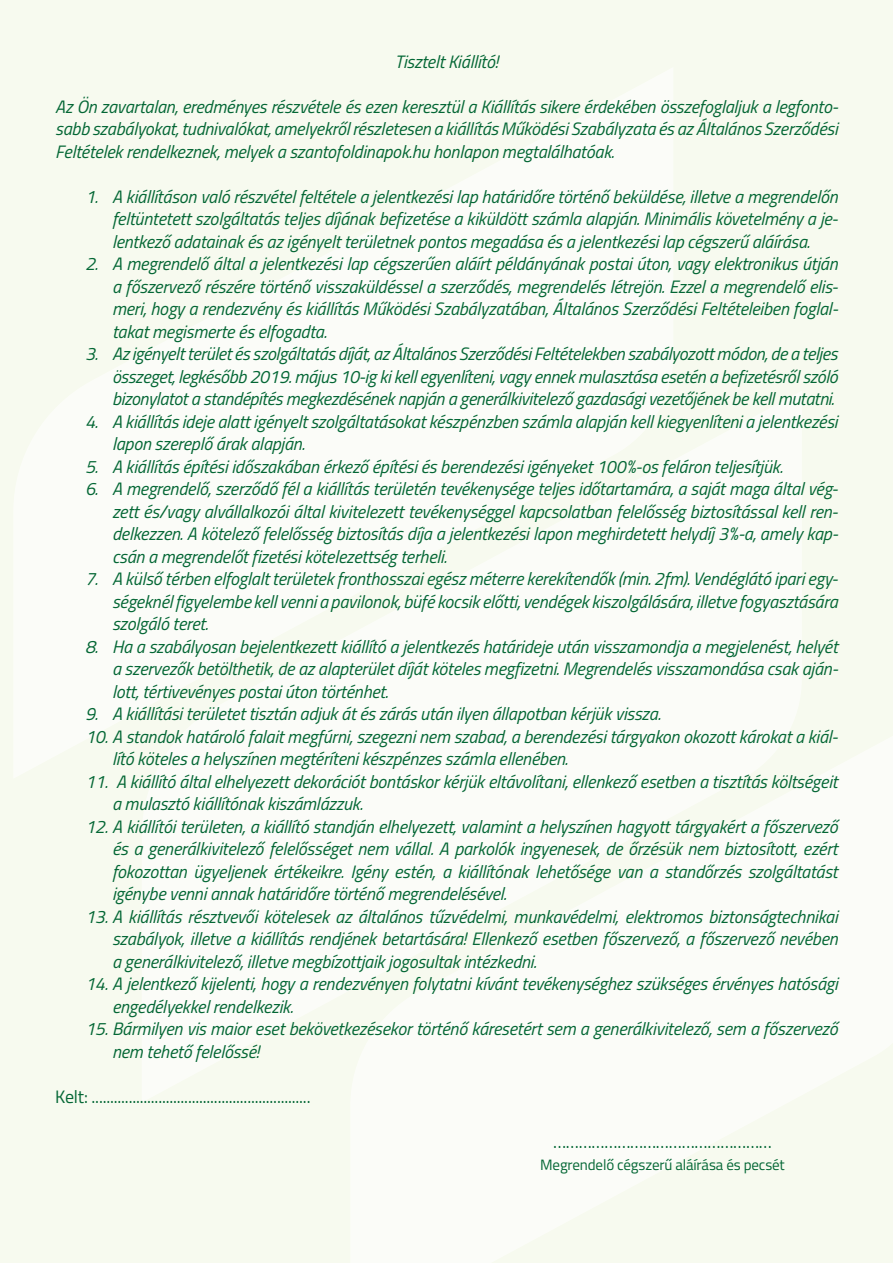
<style>
.page{position:relative;width:893px;height:1263px;background:#fbfcf8}
.page>*{position:absolute;margin:0;border:0;box-sizing:border-box;transform-origin:0 0}
.t1{font:italic 18px/22.5px "Titillium";letter-spacing:-.01em;color:#046735;text-align:justify}
.t2{font:18px "Titillium";color:#046735}
.t3{font:15px "Titillium";letter-spacing:-.01em;color:#046735}
</style>
<div class="page">
<p class="t1" style="left:395px;top:49px;width:105px">Tisztelt Kiállító!</p>
<p class="t1" style="left:55px;top:94px;width:784px">Az Ön zavartalan, eredményes részvétele és ezen keresztül a Kiállítás sikere érdekében összefoglaljuk a legfonto&shy;sabb szabályokat, tudnivalókat, amelyekről részletesen a kiállítás Működési Szabályzata és az Általános Szerződési Feltételek rendelkeznek, melyek a szantofoldinapok.hu honlapon megtalálhatóak.</p>
<p class="t1" style="left:112px;top:184px;width:728px;text-indent:-27px">1. A kiállításon való részvétel feltétele a jelentkezési lap határidőre történő beküldése, illetve a megrendelőn feltüntetett szolgáltatás teljes díjának befizetése a kiküldött számla alapján. Minimális követelmény a je&shy;lentkező adatainak és az igényelt területnek pontos megadása és a jelentkezési lap cégszerű aláírása.</p>
<p class="t1" style="left:112px;top:252px;width:728px;text-indent:-27px">2. A megrendelő által a jelentkezési lap cégszerűen aláírt példányának postai úton, vagy elektronikus útján a főszervező részére történő visszaküldéssel a szerződés, megrendelés létrejön. Ezzel a megrendelő elis&shy;meri, hogy a rendezvény és kiállítás Működési Szabályzatában, Általános Szerződési Feltételeiben foglal&shy;takat megismerte és elfogadta.</p>
<p class="t1" style="left:112px;top:342px;width:727px;text-indent:-27px">3. Az igényelt terület és szolgáltatás díját, az Általános Szerződési Feltételekben szabályozott módon, de a teljes összeget, legkésőbb 2019. május 10-ig ki kell egyenlíteni, vagy ennek mulasztása esetén a befizetésről szóló bizonylatot a standépítés megkezdésének napján a generálkivitelező gazdasági vezetőjének be kell mutatni.</p>
<p class="t1" style="left:112px;top:409px;width:727px;text-indent:-27px">4. A kiállítás ideje alatt igényelt szolgáltatásokat készpénzben számla alapján kell kiegyenlíteni a jelentkezési lapon szereplő árak alapján.</p>
<p class="t1" style="left:85px;top:454px;width:699px">5. A kiállítás építési időszakában érkező építési és berendezési igényeket 100%-os feláron teljesítjük.</p>
<p class="t1" style="left:112px;top:477px;width:728px;text-indent:-27px">6. A megrendelő, szerződő fél a kiállítás területén tevékenysége teljes időtartamára, a saját maga által vég&shy;zett és/vagy alvállalkozói által kivitelezett tevékenységgel kapcsolatban felelősség biztosítással kell ren&shy;delkezzen. A kötelező felelősség biztosítás díja a jelentkezési lapon meghirdetett helydíj 3%-a, amely kap&shy;csán a megrendelőt fizetési kötelezettség terheli.</p>
<p class="t1" style="left:112px;top:567px;width:728px;text-indent:-27px">7. A külső térben elfoglalt területek fronthosszai egész méterre kerekítendők (min. 2fm). Vendéglátó ipari egy&shy;ségeknél figyelembe kell venni a pavilonok, büfé kocsik előtti, vendégek kiszolgálására, illetve fogyasztására szolgáló teret.</p>
<p class="t1" style="left:112px;top:634px;width:728px;text-indent:-27px">8. Ha a szabályosan bejelentkezett kiállító a jelentkezés határideje után visszamondja a megjelenést, helyét a szervezők betölthetik, de az alapterület díját köteles megfizetni. Megrendelés visszamondása csak aján&shy;lott, tértivevényes postai úton történhet.</p>
<p class="t1" style="left:85px;top:702px;width:577px">9. A kiállítási területet tisztán adjuk át és zárás után ilyen állapotban kérjük vissza.</p>
<p class="t1" style="left:112px;top:724px;width:728px;text-indent:-27px">10. A standok határoló falait megfúrni, szegezni nem szabad, a berendezési tárgyakon okozott károkat a kiál&shy;lító köteles a helyszínen megtéríteni készpénzes számla ellenében.</p>
<p class="t1" style="left:112px;top:769px;width:727px;text-indent:-27px">11. A kiállító által elhelyezett dekorációt bontáskor kérjük eltávolítani, ellenkező esetben a tisztítás költségeit a mulasztó kiállítónak kiszámlázzuk.</p>
<p class="t1" style="left:112px;top:814px;width:727px;text-indent:-27px">12. A kiállítói területen, a kiállító standján elhelyezett, valamint a helyszínen hagyott tárgyakért a főszervező és a generálkivitelező felelősséget nem vállal. A parkolók ingyenesek, de őrzésük nem biztosított, ezért fokozottan ügyeljenek értékeikre. Igény estén, a kiállítónak lehetősége van a standőrzés szolgáltatást igénybe venni annak határidőre történő megrendelésével.</p>
<p class="t1" style="left:112px;top:904px;width:727px;text-indent:-27px">13. A kiállítás résztvevői kötelesek az általános tűzvédelmi, munkavédelmi, elektromos biztonságtechnikai szabályok, illetve a kiállítás rendjének betartására! Ellenkező esetben főszervező, a főszervező nevében a generálkivitelező, illetve megbízottjaik jogosultak intézkedni.</p>
<p class="t1" style="left:112px;top:972px;width:727px;text-indent:-27px">14. A jelentkező kijelenti, hogy a rendezvényen folytatni kívánt tevékenységhez szükséges érvényes hatósági engedélyekkel rendelkezik.</p>
<p class="t1" style="left:112px;top:1017px;width:727px;text-indent:-27px">15. Bármilyen vis maior eset bekövetkezésekor történő káresetért sem a generálkivitelező, sem a főszervező nem tehető felelőssé!</p>
<p class="t2" style="left:55px;top:1083px;width:257px">Kelt: ...........................................................</p>
<p class="t2" style="left:553px;top:1128px;width:220px">……………………………………………</p>
<p class="t3" style="left:540px;top:1154px;width:246px">Megrendelő cégszerű aláírása és pecsét</p>
</div>
